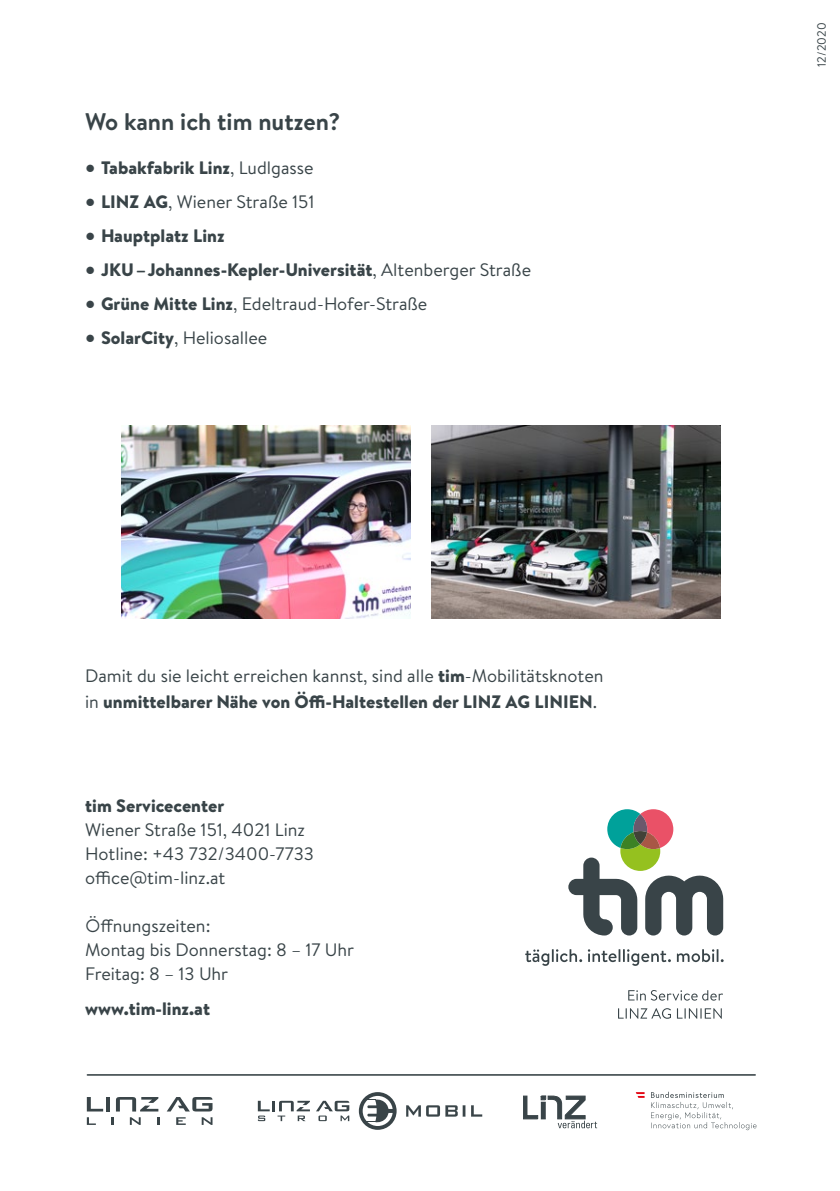
<style>
.page{position:relative;width:840px;height:1191px;background:#fff}
.page>*{position:absolute;margin:0;border:0;box-sizing:border-box;transform-origin:0 0}
.t1{font:700 24px "Brandon Text";color:#394448}
.t2{font:18px/26px "Brandon Text";color:#394448}
.t3{font:900 18px "Brandon Text";color:#394448}
.t4{font:12px "Brandon Text";color:#394448}
.s1{font-size:26px}
.s2{font-weight:400}
.s3{font-weight:900;font-size:26px}
.s4{font-weight:900}
</style>
<div class="page">
<hr style="left:87px;top:1074px;width:667px;height:1px;background:#394448">
<svg style="left:568px;top:809px;width:154px;height:126px"></svg>
<svg style="left:525px;top:949px;width:145px;height:17px"></svg>
<svg style="left:676px;top:949px;width:47px;height:13px"></svg>
<svg style="left:628px;top:990px;width:94px;height:10px"></svg>
<svg style="left:618px;top:1008px;width:52px;height:10px"></svg>
<svg style="left:676px;top:1008px;width:45px;height:10px"></svg>
<img style="left:121px;top:425px;width:289px;height:193px">
<img style="left:431px;top:425px;width:289px;height:193px">
<svg style="left:406px;top:1105px;width:76px;height:11px"></svg>
<svg style="left:258px;top:1100px;width:52px;height:21px"></svg>
<svg style="left:316px;top:1100px;width:33px;height:21px"></svg>
<svg style="left:358px;top:1092px;width:38px;height:37px"></svg>
<svg style="left:87px;top:1117px;width:9px;height:8px"></svg>
<svg style="left:111px;top:1117px;width:2px;height:8px"></svg>
<svg style="left:130px;top:1117px;width:11px;height:8px"></svg>
<svg style="left:157px;top:1117px;width:2px;height:7px"></svg>
<svg style="left:176px;top:1117px;width:10px;height:8px"></svg>
<svg style="left:201px;top:1117px;width:11px;height:8px"></svg>
<svg style="left:87px;top:1097px;width:16px;height:14px"></svg>
<hr style="left:106px;top:1097px;width:4px;height:14px;background:#394448">
<svg style="left:116px;top:1097px;width:42px;height:14px"></svg>
<svg style="left:167px;top:1097px;width:45px;height:14px"></svg>
<svg style="left:523px;top:1095px;width:73px;height:33px"></svg>
<svg style="left:651px;top:1091px;width:105px;height:39px"></svg>
<svg style="left:635px;top:1092px;width:9px;height:5px"></svg>
<h3 class="t1" style="left:85px;top:105px;width:257px">Wo kann ich tim nutzen?</h3>
<p class="t3" style="left:85px;top:155px;width:230px"><span class="s1">•</span> Tabakfabrik Linz<span class="s2">, Ludlgasse</span></p>
<p class="t2" style="left:85px;top:188px;width:231px"><span class="s3">•</span> <span class="s4">LINZ AG</span>, Wiener Straße 151</p>
<p class="t3" style="left:85px;top:223px;width:141px"><span class="s1">•</span> Hauptplatz Linz</p>
<p class="t3" style="left:85px;top:257px;width:447px"><span class="s1">•</span> JKU–Johannes-Kepler-Universität<span class="s2">, Altenberger Straße</span></p>
<p class="t2" style="left:85px;top:290px;width:343px"><span class="s3">•</span> <span class="s4">Grüne Mitte Linz</span>, Edeltraud-Hofer-Straße</p>
<p class="t2" style="left:85px;top:324px;width:184px"><span class="s3">•</span> <span class="s4">SolarCity</span>, Heliosallee</p>
<p class="t2" style="left:85px;top:662px;width:519px">Damit du sie leicht erreichen kannst, sind alle <span class="s4">tim</span>-Mobilitätsknoten in <span class="s4">unmittelbarer Nähe von Öffi-Haltestellen der LINZ AG LINIEN</span>.</p>
<p class="t3" style="left:85px;top:793px;width:140px">tim Servicecenter</p>
<p class="t2" style="left:85px;top:816px;width:221px">Wiener Straße 151, 4021 Linz</p>
<p class="t2" style="left:85px;top:840px;width:230px">Hotline: +43 732/3400-7733</p>
<p class="t2" style="left:85px;top:864px;width:141px">office@tim-linz.at</p>
<p class="t2" style="left:85px;top:912px;width:127px">Öffnungszeiten:</p>
<p class="t2" style="left:85px;top:936px;width:270px">Montag bis Donnerstag: 8 – 17 Uhr</p>
<p class="t2" style="left:85px;top:960px;width:144px">Freitag: 8 – 13 Uhr</p>
<p class="t3" style="left:85px;top:996px;width:126px">www.tim-linz.at</p>
<p class="t4" style="left:812px;top:67px;width:45px;rotate:-90deg">12/2020</p>
</div>
